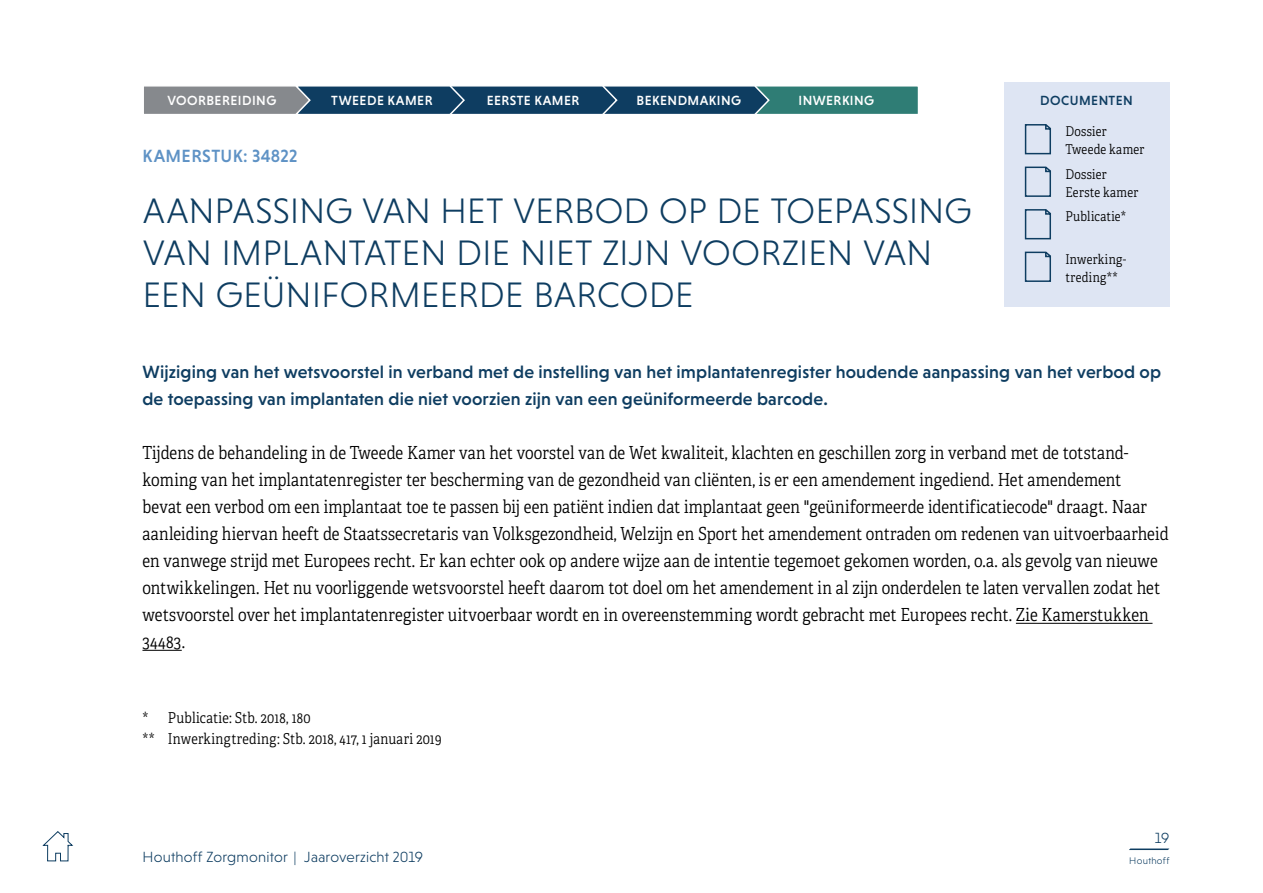
<style>
.page{position:relative;width:1263px;height:893px;background:#fff}
.page>*{position:absolute;margin:0;border:0;box-sizing:border-box;transform-origin:0 0}
.Heading{font:300 36px/42px "Niveau Grotesk";letter-spacing:.01em;color:#0e3d61}
.Body{font:18px/27px "Adelle Condensed Lt";letter-spacing:.005em;color:#000}
.Intro{font:500 18px/27px "Niveau Grotesk";letter-spacing:.01em;color:#0e3d61}
.Intro-2{font:500 18px "Niveau Grotesk";letter-spacing:.015em;color:#5e92c5}
.footnote{font:15px "Adelle Condensed Lt";letter-spacing:.015em;color:#000}
.t1{font:300 15px "Niveau Grotesk";letter-spacing:.015em;color:#0e3d61}
.Tussenheading{font:13.5px/18px "Adelle Condensed Lt";letter-spacing:.02em;color:#000}
.Tussenheading-2{font:500 13.5px "Niveau Grotesk";letter-spacing:.035em;color:#fff}
.Tussenheading-3{font:500 13.5px "Niveau Grotesk";letter-spacing:.035em;color:#0e3d61}
.t2{font:300 9.75px "Niveau Grotesk";letter-spacing:.03em;color:#0e3d61}
</style>
<div class="page">
<svg style="left:1129px;top:848px;width:40px;height:2px"></svg>
<svg style="left:42px;top:831px;width:32px;height:31px"></svg>
<div style="left:754px;top:86px;width:164px;height:29px;background:#2f7d75"></div>
<div style="left:753px;top:85px;width:166px;height:30px;border:2px solid #fff"></div>
<hr style="left:1016px;top:623px;width:136px;height:1px;background:#000">
<hr style="left:142px;top:650px;width:40px;height:1px;background:#000">
<svg style="left:144px;top:85px;width:627px;height:30px;background:#41627a"></svg>
<div style="left:1003px;top:82px;width:166px;height:225px;background:#dee5f3"></div>
<svg style="left:1024px;top:124px;width:27px;height:31px"></svg>
<svg style="left:1024px;top:166px;width:27px;height:31px"></svg>
<svg style="left:1024px;top:209px;width:27px;height:31px"></svg>
<svg style="left:1024px;top:251px;width:27px;height:31px"></svg>
<p class="Tussenheading-2" style="left:167px;top:93px;width:110px">VOORBEREIDING</p>
<p class="Tussenheading-2" style="left:331px;top:93px;width:103px">TWEEDE KAMER</p>
<p class="Intro-2" style="left:143px;top:146px;width:156px">KAMERSTUK: 34822</p>
<p class="Tussenheading-2" style="left:487px;top:93px;width:94px">EERSTE KAMER</p>
<p class="Tussenheading-2" style="left:636px;top:93px;width:106px">BEKENDMAKING</p>
<p class="Tussenheading-2" style="left:798px;top:93px;width:77px">INWERKING</p>
<p class="Heading" style="left:143px;top:189px;width:830px">AANPASSING VAN HET VERBOD OP DE TOEPASSING<br>VAN IMPLANTATEN DIE NIET ZIJN VOORZIEN VAN<br>EEN GEÜNIFORMEERDE BARCODE</p>
<p class="Tussenheading-3" style="left:1040px;top:93px;width:94px">DOCUMENTEN</p>
<p class="Tussenheading" style="left:1065px;top:122px;width:43px">Dossier</p>
<p class="Tussenheading" style="left:1065px;top:140px;width:81px">Tweede kamer</p>
<p class="Tussenheading" style="left:1065px;top:165px;width:43px">Dossier</p>
<p class="Tussenheading" style="left:1065px;top:183px;width:74px">Eerste kamer</p>
<p class="Tussenheading" style="left:1065px;top:207px;width:62px">Publicatie*</p>
<p class="Tussenheading" style="left:1065px;top:250px;width:62px">Inwerking&shy;treding**</p>
<p class="Intro" style="left:142px;top:358px;width:1020px">Wijziging van het wetsvoorstel in verband met de instelling van het implantatenregister houdende aanpassing van het verbod op de toepassing van implantaten die niet voorzien zijn van een geüniformeerde barcode.</p>
<p class="Body" style="left:142px;top:439px;width:1028px">Tijdens de behandeling in de Tweede Kamer van het voorstel van de Wet kwaliteit, klachten en geschillen zorg in verband met de totstand&shy;koming van het implantatenregister ter bescherming van de gezondheid van cliënten, is er een amendement ingediend. Het amendement<br>bevat een verbod om een implantaat toe te passen bij een patiënt indien dat implantaat geen "geüniformeerde identificatiecode" draagt. Naar aanleiding hiervan heeft de Staatssecretaris van Volksgezondheid, Welzijn en Sport het amendement ontraden om redenen van uitvoerbaarheid en vanwege strijd met Europees recht. Er kan echter ook op andere wijze aan de intentie tegemoet gekomen worden, o.a. als gevolg van nieuwe ontwikkelingen. Het nu voorliggende wetsvoorstel heeft daarom tot doel om het amendement in al zijn onderdelen te laten vervallen zodat het wetsvoorstel over het implantatenregister uitvoerbaar wordt en in overeenstemming wordt gebracht met Europees recht. Zie Kamerstukken 34483.</p>
<p class="footnote" style="left:142px;top:707px;width:170px">* Publicatie: Stb. 2018, 180</p>
<p class="footnote" style="left:142px;top:728px;width:301px">** Inwerkingtreding: Stb. 2018, 417, 1 januari 2019</p>
<p class="t1" style="left:1155px;top:830px;width:16px">19</p>
<p class="t1" style="left:142px;top:849px;width:282px">Houthoff Zorgmonitor | Jaaroverzicht 2019</p>
<p class="t2" style="left:1129px;top:855px;width:42px">Houthoff</p>
</div>
